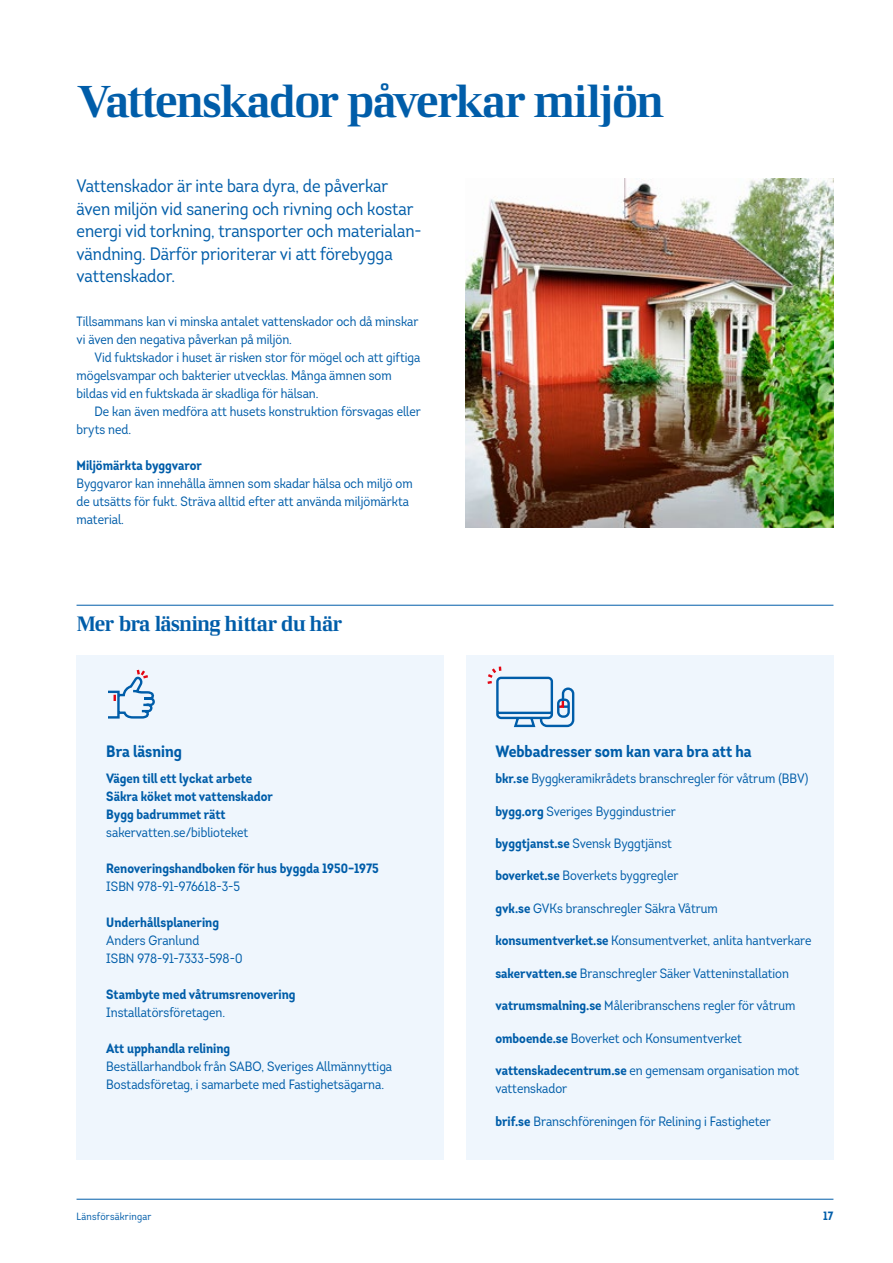
<style>
.page{position:relative;width:893px;height:1263px;background:#fff}
.page>*{position:absolute;margin:0;border:0;box-sizing:border-box;transform-origin:0 0}
.t1{font:45px "LF Rubrik 2";letter-spacing:-.04em;color:#005da9}
.t2{font:21px "LF Rubrik 2";letter-spacing:-.04em;color:#005da9}
.t3{font:18px/22.5px "Intro Cond";color:#005da9}
.t4{font:700 16.5px "Intro Cond";color:#005da9}
.t5{font:13.5px/18px "Intro Cond";color:#005da9}
.t6{font:700 13.5px/18px "Intro Cond";color:#005da9}
.t7{font:700 12px "Intro Cond";color:#005da9}
.t8{font:10.5px "Intro Cond";letter-spacing:.02em;color:#005da9}
.s1{font-weight:700}
</style>
<div class="page">
<div style="left:77px;top:655px;width:367px;height:505px;background:#eff6fd"></div>
<div style="left:466px;top:655px;width:367px;height:505px;background:#eff6fd"></div>
<img style="left:466px;top:179px;width:367px;height:348px">
<hr style="left:77px;top:605px;width:756px;height:1px;background:#005da9">
<svg style="left:108px;top:669px;width:47px;height:50px"></svg>
<svg style="left:487px;top:666px;width:88px;height:62px"></svg>
<hr style="left:77px;top:1199px;width:756px;height:1px;background:#005da9">
<h1 class="t1" style="left:77px;top:74px;width:589px">Vattenskador påverkar miljön</h1>
<h3 class="t3" style="left:77px;top:175px;width:347px">Vattenskador är inte bara dyra, de påverkar även miljön vid sanering och rivning och kostar energi vid torkning, transporter och materialan&shy;vändning. Därför prioriterar vi att förebygga vattenskador.</h3>
<p class="t5" style="left:77px;top:312px;width:343px">Tillsammans kan vi minska antalet vattenskador och då minskar vi även den negativa påverkan på miljön.</p>
<p class="t5" style="left:77px;top:348px;width:345px;text-indent:18px">Vid fuktskador i huset är risken stor för mögel och att giftiga mögelsvampar och bakterier utvecklas. Många ämnen som bildas vid en fuktskada är skadliga för hälsan.</p>
<p class="t5" style="left:77px;top:402px;width:346px;text-indent:18px">De kan även medföra att husets konstruktion försvagas eller bryts ned.</p>
<p class="t6" style="left:77px;top:456px;width:127px">Miljömärkta byggvaror</p>
<p class="t5" style="left:77px;top:474px;width:338px">Byggvaror kan innehålla ämnen som skadar hälsa och miljö om de utsätts för fukt. Sträva alltid efter att använda miljömärkta material.</p>
<h2 class="t2" style="left:77px;top:611px;width:268px">Mer bra läsning hittar du här</h2>
<p class="t4" style="left:106px;top:740px;width:77px">Bra läsning</p>
<p class="t6" style="left:106px;top:769px;width:168px">Vägen till ett lyckat arbete<br>Säkra köket mot vattenskador<br>Bygg badrummet rätt</p>
<p class="t5" style="left:106px;top:823px;width:143px">sakervatten.se/biblioteket</p>
<p class="t6" style="left:106px;top:859px;width:274px">Renoveringshandboken för hus byggda 1950–1975</p>
<p class="t5" style="left:106px;top:877px;width:135px">ISBN 978-91-976618-3-5</p>
<p class="t6" style="left:106px;top:913px;width:114px">Underhållsplanering</p>
<p class="t5" style="left:106px;top:931px;width:138px">Anders Granlund<br>ISBN 978-91-7333-598-0</p>
<p class="t6" style="left:106px;top:985px;width:191px">Stambyte med våtrumsrenovering</p>
<p class="t5" style="left:106px;top:1003px;width:120px">Installatörsföretagen.</p>
<p class="t6" style="left:106px;top:1039px;width:125px">Att upphandla relining</p>
<p class="t5" style="left:106px;top:1057px;width:287px">Beställarhandbok från SABO, Sveriges Allmännyttiga<br>Bostadsföretag, i samarbete med Fastighetsägarna.</p>
<p class="t4" style="left:495px;top:740px;width:258px">Webbadresser som kan vara bra att ha</p>
<p class="t5" style="left:495px;top:769px;width:314px"><span class="s1">bkr.se</span> Byggkeramikrådets branschregler för våtrum (BBV)</p>
<p class="t5" style="left:495px;top:802px;width:182px"><span class="s1">bygg.org</span> Sveriges Byggindustrier</p>
<p class="t5" style="left:495px;top:834px;width:178px"><span class="s1">byggtjanst.se</span> Svensk Byggtjänst</p>
<p class="t5" style="left:495px;top:867px;width:185px"><span class="s1">boverket.se</span> Boverkets byggregler</p>
<p class="t5" style="left:495px;top:899px;width:224px"><span class="s1">gvk.se</span> GVKs branschregler Säkra Våtrum</p>
<p class="t5" style="left:495px;top:932px;width:318px"><span class="s1">konsumentverket.se</span> Konsumentverket, anlita hantverkare</p>
<p class="t5" style="left:495px;top:964px;width:295px"><span class="s1">sakervatten.se</span> Branschregler Säker Vatteninstallation</p>
<p class="t5" style="left:495px;top:997px;width:302px"><span class="s1">vatrumsmalning.se</span> Måleribranschens regler för våtrum</p>
<p class="t5" style="left:495px;top:1029px;width:248px"><span class="s1">omboende.se</span> Boverket och Konsumentverket</p>
<p class="t5" style="left:495px;top:1061px;width:305px"><span class="s1">vattenskadecentrum.se</span> en gemensam organisation mot vattenskador</p>
<p class="t5" style="left:495px;top:1112px;width:277px"><span class="s1">brif.se</span> Branschföreningen för Relining i Fastigheter</p>
<p class="t8" style="left:77px;top:1210px;width:76px">Länsförsäkringar</p>
<p class="t7" style="left:823px;top:1208px;width:12px">17</p>
</div>
